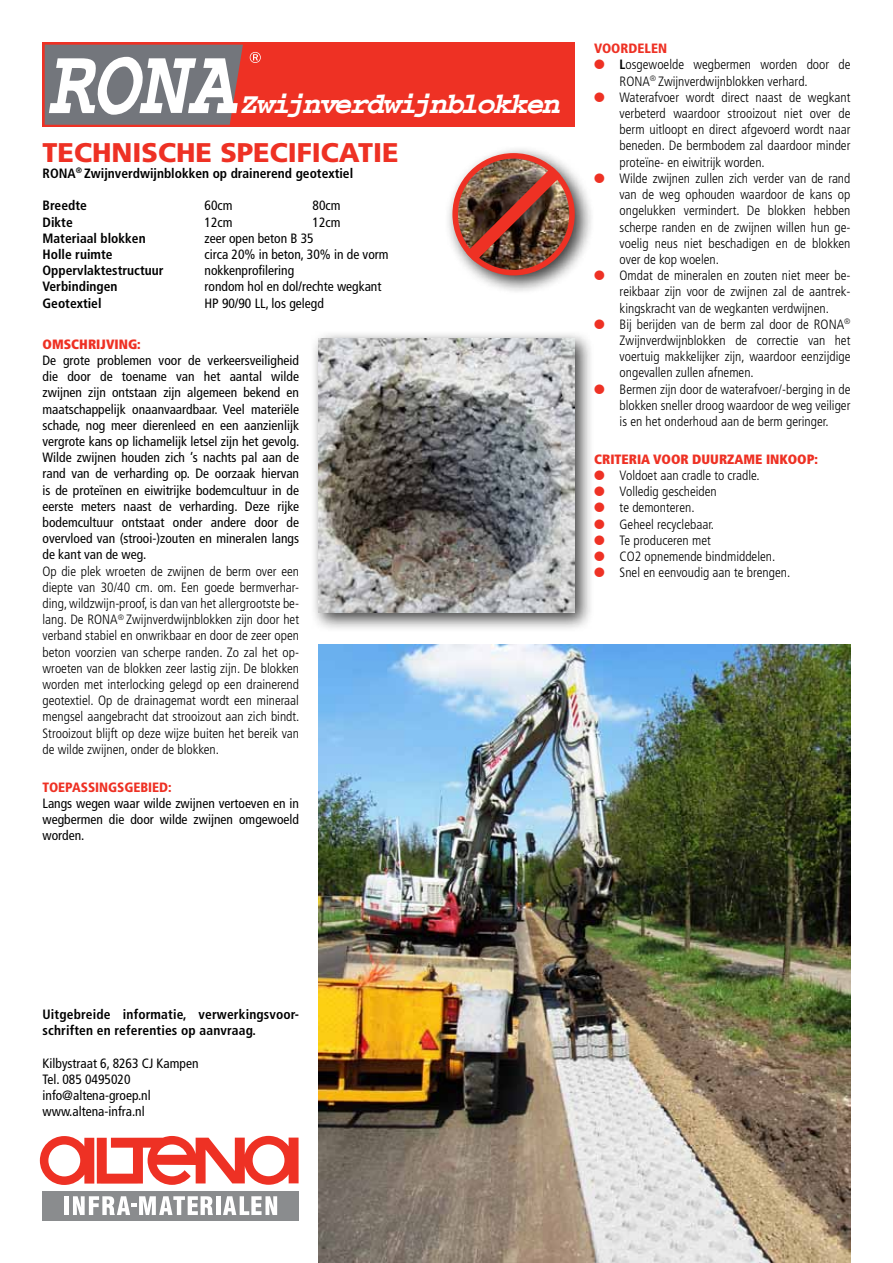
<style>
.page{position:relative;width:893px;height:1263px;background:#fff}
.page>*{position:absolute;margin:0;border:0;box-sizing:border-box;transform-origin:0 0}
.t1{font:italic 700 29.7px "Courier";letter-spacing:-.05em;color:#fff}
.t2{font:900 27px "Frutiger";color:#ee3124}
.t3{font:300 condensed 13.5px/16.2px "Frutiger";color:#000}
.t4{font:condensed 13.5px/16.2px "Frutiger";color:#000;text-align:justify}
.t5{font:700 condensed 13.5px/16.2px "Frutiger";color:#000}
.t6{font:900 condensed 13.5px "Frutiger";color:#ee3124}
.t7{font:900 condensed 13.5px "Frutiger";color:#ee3124}
.s1{font-weight:900;color:#ee3124}
.s2{font-weight:700}
</style>
<div class="page">
<div style="left:43px;top:1191px;width:256px;height:29px;background:#8a8c8e"></div>
<svg style="left:40px;top:1136px;width:259px;height:49px"></svg>
<div style="left:64px;top:1196px;width:5px;height:19px;background:#fff"></div>
<hr style="left:216px;top:1196px;width:4px;height:19px;background:#fff">
<svg style="left:223px;top:1196px;width:54px;height:19px"></svg>
<svg style="left:73px;top:1196px;width:140px;height:19px"></svg>
<img style="left:318px;top:645px;width:532px;height:618px">
<div style="left:309px;top:329px;width:285px;height:303px;background:#000;opacity:.75"></div>
<img style="left:318px;top:338px;width:256px;height:274px">
<div style="left:43px;top:43px;width:532px;height:84px;background:#ee3124"></div>
<svg style="left:250px;top:52px;width:11px;height:11px"></svg>
<svg style="left:45px;top:45px;width:198px;height:80px;background:#a8a4a7"></svg>
<div style="left:444px;top:144px;width:150px;height:150px;background:#000;opacity:.75"></div>
<div style="left:452px;top:153px;width:123px;height:122px;background:#ee3124;border-radius:50%"></div>
<img style="left:458px;top:159px;width:111px;height:111px;border-radius:56px">
<img style="left:466px;top:167px;width:95px;height:95px">
<h1 class="t1" style="left:239px;top:88px;width:322px">Zwijnverdwijnblokken</h1>
<h2 class="t2" style="left:43px;top:136px;width:358px">TECHNISCHE SPECIFICATIE</h2>
<p class="t5" style="left:43px;top:165px;width:312px">RONA<sup>®</sup> Zwijnverdwijnblokken op drainerend geotextiel</p>
<p class="t5" style="left:43px;top:198px;width:46px">Breedte</p>
<p class="t4" style="left:205px;top:198px;width:29px">60cm</p>
<p class="t4" style="left:313px;top:198px;width:29px">80cm</p>
<p class="t5" style="left:43px;top:214px;width:32px">Dikte</p>
<p class="t4" style="left:205px;top:214px;width:29px">12cm</p>
<p class="t4" style="left:313px;top:214px;width:29px">12cm</p>
<p class="t5" style="left:43px;top:230px;width:105px">Materiaal blokken</p>
<p class="t4" style="left:205px;top:230px;width:111px">zeer open beton B 35</p>
<p class="t5" style="left:43px;top:246px;width:72px">Holle ruimte</p>
<p class="t4" style="left:205px;top:246px;width:186px">circa 20% in beton, 30% in de vorm</p>
<p class="t5" style="left:43px;top:262px;width:123px">Oppervlaktestructuur</p>
<p class="t4" style="left:205px;top:262px;width:91px">nokkenprofilering</p>
<p class="t5" style="left:43px;top:279px;width:77px">Verbindingen</p>
<p class="t4" style="left:205px;top:279px;width:178px">rondom hol en dol/rechte wegkant</p>
<p class="t5" style="left:43px;top:295px;width:61px">Geotextiel</p>
<p class="t4" style="left:205px;top:295px;width:121px">HP 90/90 LL, los gelegd</p>
<p class="t6" style="left:43px;top:336px;width:100px">OMSCHRIJVING:</p>
<p class="t4" style="left:43px;top:352px;width:258px">De grote problemen voor de verkeersveiligheid die door de toename van het aantal wilde zwijnen zijn ontstaan zijn algemeen bekend en maatschappelijk onaanvaardbaar. Veel materiële schade, nog meer dierenleed en een aanzienlijk vergrote kans op lichamelijk letsel zijn het gevolg.<br>Wilde zwijnen houden zich ’s nachts pal aan de rand van de verharding op. De oorzaak hiervan is de proteïnen en eiwitrijke bodemcultuur in de eerste meters naast de verharding. Deze rijke bodemcultuur ontstaat onder andere door de overvloed van (strooi-)zouten en mineralen langs de kant van de weg.</p>
<p class="t3" style="left:43px;top:563px;width:258px;text-align:justify">Op die plek wroeten de zwijnen de berm over een diepte van 30/40 cm. om. Een goede bermverhar&shy;ding, wildzwijn-proof, is dan van het allergrootste be&shy;lang. De RONA<sup>®</sup> Zwijnverdwijnblokken zijn door het verband stabiel en onwrikbaar en door de zeer open beton voorzien van scherpe randen. Zo zal het op&shy;wroeten van de blokken zeer lastig zijn. De blokken worden met interlocking gelegd op een drainerend geotextiel. Op de drainagemat wordt een mineraal mengsel aangebracht dat strooizout aan zich bindt.<br>Strooizout blijft op deze wijze buiten het bereik van de wilde zwijnen, onder de blokken.</p>
<p class="t7" style="left:43px;top:779px;width:131px">TOEPASSINGSGEBIED:</p>
<p class="t4" style="left:43px;top:795px;width:258px">Langs wegen waar wilde zwijnen vertoeven en in wegbermen die door wilde zwijnen omgewoeld worden.</p>
<p class="t3" style="left:620px;top:41px;width:232px;text-indent:-26px"><span class="s1">VOORDELEN<br></span><span class="s2">L</span>osgewoelde wegbermen worden door de RONA<sup>®</sup> Zwijnverdwijnblokken verhard.<br>Waterafvoer wordt direct naast de wegkant verbeterd waardoor strooizout niet over de berm uitloopt en direct afgevoerd wordt naar beneden. De bermbodem zal daardoor minder proteïne- en eiwitrijk worden.<br>Wilde zwijnen zullen zich verder van de rand van de weg ophouden waardoor de kans op ongelukken vermindert. De blokken hebben scherpe randen en de zwijnen willen hun ge&shy;voelig neus niet beschadigen en de blokken over de kop woelen.<br>Omdat de mineralen en zouten niet meer be&shy;reikbaar zijn voor de zwijnen zal de aantrek&shy;kingskracht van de wegkanten verdwijnen.<br>Bij berijden van de berm zal door de RONA<sup>® </sup>Zwijnverdwijnblokken de correctie van het voertuig makkelijker zijn, waardoor eenzijdige ongevallen zullen afnemen.<br>Bermen zijn door de waterafvoer/-berging in de blokken sneller droog waardoor de weg veiliger is en het onderhoud aan de berm geringer.</p>
<p class="t6" style="left:594px;top:451px;width:225px">CRITERIA VOOR DUURZAME INKOOP:</p>
<p class="t3" style="left:620px;top:467px;width:172px">Voldoet aan cradle to cradle.<br>Volledig gescheiden<br>te demonteren.<br>Geheel recyclebaar.<br>Te produceren met<br>CO2 opnemende bindmiddelen.<br>Snel en eenvoudig aan te brengen.</p>
<p class="t5" style="left:43px;top:1006px;width:257px">Uitgebreide informatie, verwerkingsvoor&shy;schriften en referenties op aanvraag.</p>
<p class="t4" style="left:43px;top:1055px;width:158px;text-align:left">Kilbystraat 6, 8263 CJ Kampen<br>Tel. 085 0495020 info@altena-groep.nl www.altena-infra.nl</p>
</div>
